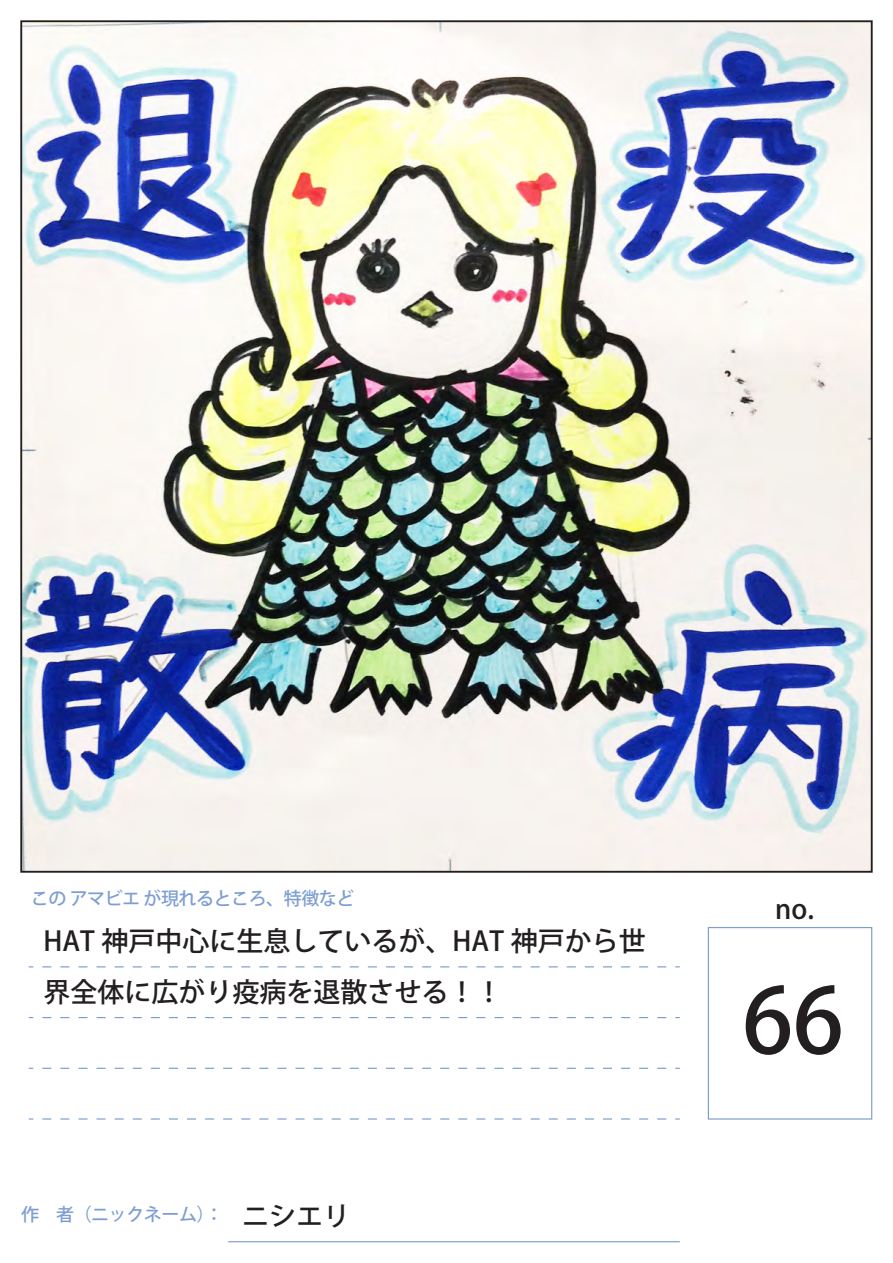
<style>
.page{position:relative;width:893px;height:1263px;background:#fff}
.page>*{position:absolute;margin:0;border:0;box-sizing:border-box;transform-origin:0 0}
.t1{font:500 90px "Koz Go Pr 6 N";color:#231f20}
.t2{font:500 27px/51px "Koz Go Pr 6 N";color:#231f20}
.t3{font:500 18px "Koz Go Pr 6 N";letter-spacing:-.025em;color:#7e9ed2}
.s1{font-size:27px;color:#231f20}
</style>
<div class="page">
<img style="left:23px;top:23px;width:847px;height:847px">
<svg style="left:29px;top:1017px;width:637px;height:1px"></svg>
<svg style="left:29px;top:1068px;width:637px;height:1px"></svg>
<svg style="left:29px;top:1118px;width:637px;height:1px"></svg>
<svg style="left:29px;top:966px;width:637px;height:1px"></svg>
<hr style="left:228px;top:1241px;width:452px;height:1px;background:#7e9ed2">
<div style="left:708px;top:927px;width:164px;height:192px;border:1px solid #7e9ed2"></div>
<p class="t3" style="left:31px;top:888px;width:325px">この アマビエ が現れるところ、特徴など</p>
<p class="t2" style="left:43px;top:916px;width:604px">HAT 神戸中心に生息しているが、HAT 神戸から世界全体に広がり疫病を退散させる！！</p>
<p class="t3" style="left:21px;top:1204px;width:331px">作　者（ニックネーム）： <span class="s1">ニシエリ</span></p>
<p class="t2" style="left:775px;top:884px;width:40px">no.</p>
<h1 class="t1" style="left:742px;top:970px;width:103px">66</h1>
</div>
